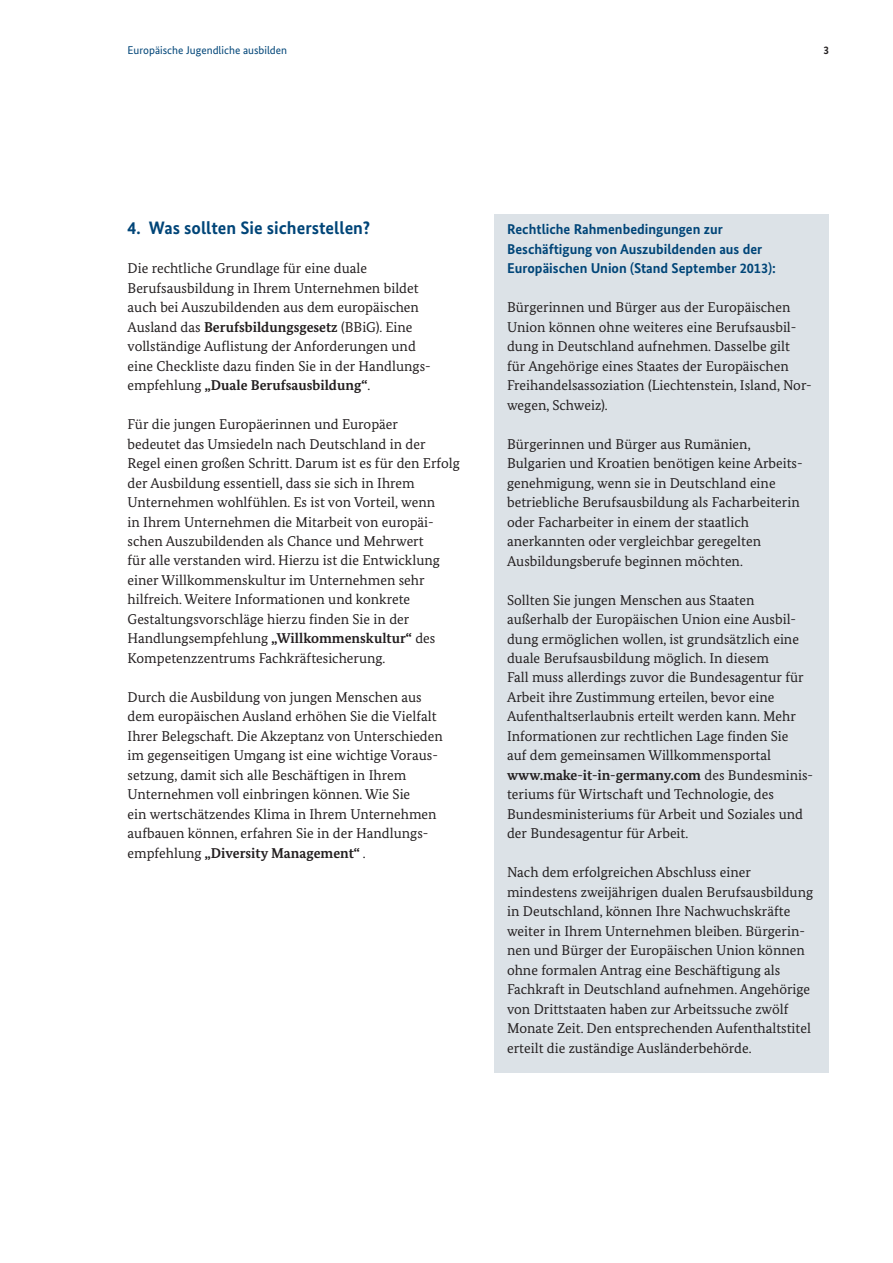
<style>
.page{position:relative;width:893px;height:1263px;background:#fff}
.page>*{position:absolute;margin:0;border:0;box-sizing:border-box;transform-origin:0 0}
.t1{font:700 18px "Bundes Sans";color:#004578}
.t2{font:14.25px/19.5px "Bundes Serif";color:#231f20}
.t3{font:700 14.25px "Bundes Serif";color:#231f20}
.t4{font:700 14.25px/19.5px "Bundes Sans";color:#004578}
.t5{font:11.25px "Bundes Sans";color:#004578}
.t6{font:700 11.25px "Bundes Sans";color:#231f20}
.s1{font-weight:700}
.s2{font-weight:400}
</style>
<div class="page">
<div style="left:494px;top:215px;width:335px;height:858px;background:#dce2e7"></div>
<p class="t5" style="left:128px;top:43px;width:161px">Europäische Jugendliche ausbilden</p>
<p class="t6" style="left:824px;top:43px;width:7px">3</p>
<p class="t1" style="left:128px;top:217px;width:244px">4. Was sollten Sie sicherstellen?</p>
<p class="t2" style="left:128px;top:258px;width:293px">Die rechtliche Grundlage für eine duale Berufsausbildung in Ihrem Unternehmen bildet auch bei Auszubildenden aus dem europäischen Ausland das <span class="s1">Berufsbildungsgesetz</span> (BBiG .) Eine vollständige Auflistung der Anforderungen und</p>
<p class="t3" style="left:128px;top:376px;width:244px"><span class="s2">empfehlung</span> „Duale Berufsausbildung <span class="s2">.</span>”</p>
<p class="t2" style="left:128px;top:356px;width:305px">eine Checkliste dazu finden Sie in der Handlungs-</p>
<p class="t2" style="left:128px;top:414px;width:334px">Für die jungen Europäerinnen und Europäer<br>bedeutet das Umsiedeln nach Deutschland in der Regel einen großen Schritt. Darum ist es für den Erfolg der Ausbildung essentiell, dass sie sich in Ihrem Unternehmen wohlfühlen. Es ist von Vorteil, wenn</p>
<p class="t2" style="left:128px;top:531px;width:298px">schen Auszubildenden als Chance und Mehrwert</p>
<p class="t2" style="left:128px;top:512px;width:308px">in Ihrem Unternehmen die Mitarbeit von europäi-</p>
<p class="t2" style="left:128px;top:551px;width:314px">für alle verstanden wird. Hierzu ist die Entwicklung einer Willkommenskultur im Unternehmen sehr hilfreich. Weitere Informationen und konkrete Gestaltungsvorschläge hierzu finden Sie in der Handlungsempfehlung <span class="s1">„Willkommenskultur“</span> des Kompetenzzentrums Fachkräftesicherung.</p>
<p class="t2" style="left:128px;top:687px;width:317px">Durch die Ausbildung von jungen Menschen aus dem europäischen Ausland erhöhen Sie die Vielfalt<br>Ihrer Belegschaft. Die Akzeptanz von Unterschieden</p>
<p class="t2" style="left:128px;top:765px;width:280px">setzung, damit sich alle Beschäftigen in Ihrem</p>
<p class="t2" style="left:128px;top:746px;width:312px">im gegenseitigen Umgang ist eine wichtige Voraus-</p>
<p class="t2" style="left:128px;top:785px;width:310px">Unternehmen voll einbringen können. Wie Sie<br>ein wertschätzendes Klima in Ihrem Unternehmen</p>
<p class="t3" style="left:128px;top:844px;width:240px"><span class="s2">empfehlung</span> „Diversity Management <span class="s2">.</span>”</p>
<p class="t2" style="left:128px;top:824px;width:302px">aufbauen können, erfahren Sie in der Handlungs-</p>
<p class="t4" style="left:507px;top:219px;width:270px">Rechtliche Rahmenbedingungen zur<br>Beschäftigung von Auszubildenden aus der<br>Europäischen Union (Stand September 2013 :(</p>
<p class="t2" style="left:507px;top:297px;width:285px">Bürgerinnen und Bürger aus der Europäischen</p>
<p class="t2" style="left:507px;top:336px;width:284px">dung in Deutschland aufnehmen. Dasselbe gilt</p>
<p class="t2" style="left:507px;top:317px;width:291px">Union können ohne weiteres eine Berufsausbil-</p>
<p class="t2" style="left:507px;top:356px;width:283px">für Angehörige eines Staates der Europäischen</p>
<p class="t2" style="left:507px;top:395px;width:102px">wegen, Schweiz .(</p>
<p class="t2" style="left:507px;top:375px;width:306px">Freihandelsassoziation (Liechtenstein, Island, Nor-</p>
<p class="t2" style="left:507px;top:434px;width:245px">Bürgerinnen und Bürger aus Rumänien,</p>
<p class="t2" style="left:507px;top:473px;width:270px">genehmigung, wenn sie in Deutschland eine</p>
<p class="t2" style="left:507px;top:453px;width:297px">Bulgarien und Kroatien benötigen keine Arbeits-</p>
<p class="t2" style="left:507px;top:492px;width:294px">betriebliche Berufsausbildung als Facharbeiterin oder Facharbeiter in einem der staatlich anerkannten oder vergleichbar geregelten Ausbildungsberufe beginnen möchten.</p>
<p class="t2" style="left:507px;top:590px;width:249px">Sollten Sie jungen Menschen aus Staaten</p>
<p class="t2" style="left:507px;top:629px;width:293px">dung ermöglichen wollen, ist grundsätzlich eine</p>
<p class="t2" style="left:507px;top:609px;width:291px">außerhalb der Europäischen Union eine Ausbil-</p>
<p class="t2" style="left:507px;top:648px;width:298px">duale Berufsausbildung möglich In. diesem<br>Fall muss allerdings zuvor die Bundesagentur für Arbeit ihre Zustimmung erteilen, bevor eine Aufenthaltserlaubnis erteilt werden kann. Mehr Informationen zur rechtlichen Lage finden Sie auf dem gemeinsamen Willkommensportal</p>
<p class="t2" style="left:507px;top:785px;width:268px">teriums für Wirtschaft und Technologie, des</p>
<p class="t3" style="left:507px;top:766px;width:308px">www.make-it-in-germany.com <span class="s2">des Bundesminis-</span></p>
<p class="t2" style="left:507px;top:804px;width:298px">Bundesministeriums für Arbeit und Soziales und der Bundesagentur für Arbeit.</p>
<p class="t2" style="left:507px;top:863px;width:308px">Nach dem erfolgreichen Abschluss einer mindestens zweijährigen dualen Berufsausbildung in Deutschland, können Ihre Nachwuchskräfte</p>
<p class="t2" style="left:507px;top:941px;width:299px">nen und Bürger der Europäischen Union können</p>
<p class="t2" style="left:507px;top:921px;width:299px">weiter in Ihrem Unternehmen bleiben. Bürgerin-</p>
<p class="t2" style="left:507px;top:960px;width:305px">ohne formalen Antrag eine Beschäftigung als Fachkraft in Deutschland aufnehmen. Angehörige von Drittstaaten haben zur Arbeitssuche zwölf Monate Zeit. Den entsprechenden Aufenthaltstitel erteilt die zuständige Ausländerbehörde.</p>
</div>
